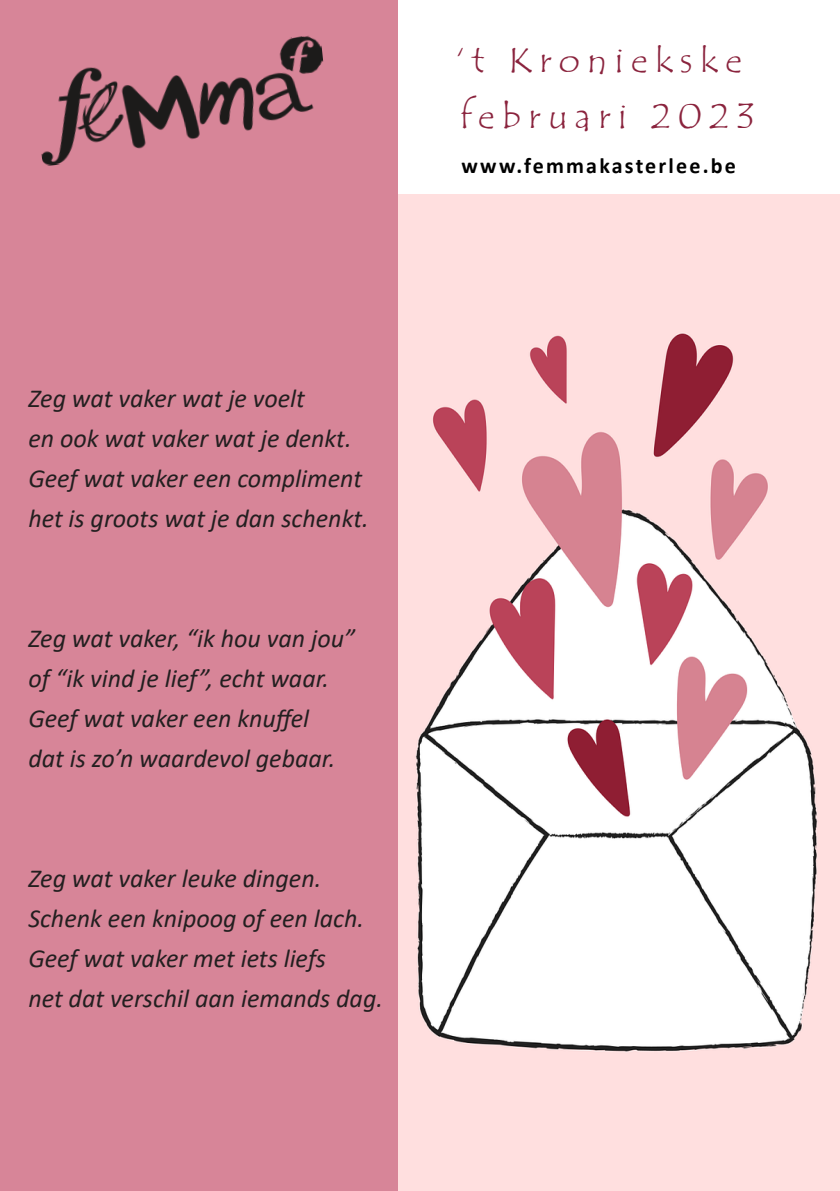
<style>
.page{position:relative;width:840px;height:1191px;background:#fff}
.page>*{position:absolute;margin:0;border:0;box-sizing:border-box;transform-origin:0 0}
.t1{font:36px/56px "Tempus Sans ITC";letter-spacing:.2em;color:#8a233d}
.t2{font:italic 26px "Calibri";color:#231f20}
.t3{font:700 22px "Calibri";letter-spacing:.1em;color:#000}
</style>
<div class="page">
<img style="left:397px;top:195px;width:442px;height:996px">
<div style="left:0;top:0;width:397px;height:1191px;background:#d78598"></div>
<img style="left:41px;top:35px;width:283px;height:131px">
<p class="t1" style="left:455px;top:32px;width:300px">‘t Kroniekske februari 2023</p>
<p class="t3" style="left:461px;top:150px;width:276px">www.femmakasterlee.be</p>
<p class="t2" style="left:28px;top:380px;width:278px">Zeg wat vaker wat je voelt</p>
<p class="t2" style="left:28px;top:420px;width:324px">en ook wat vaker wat je denkt.</p>
<p class="t2" style="left:28px;top:460px;width:335px">Geef wat vaker een compliment</p>
<p class="t2" style="left:28px;top:500px;width:341px">het is groots wat je dan schenkt.</p>
<p class="t2" style="left:28px;top:620px;width:328px">Zeg wat vaker, “ik hou van jou”</p>
<p class="t2" style="left:28px;top:660px;width:302px">of “ik vind je lief”, echt waar.</p>
<p class="t2" style="left:28px;top:700px;width:282px">Geef wat vaker een knuffel</p>
<p class="t2" style="left:28px;top:740px;width:308px">dat is zo’n waardevol gebaar.</p>
<p class="t2" style="left:28px;top:860px;width:294px">Zeg wat vaker leuke dingen.</p>
<p class="t2" style="left:28px;top:900px;width:337px">Schenk een knipoog of een lach.</p>
<p class="t2" style="left:28px;top:940px;width:299px">Geef wat vaker met iets liefs</p>
<p class="t2" style="left:28px;top:980px;width:356px">net dat verschil aan iemands dag.</p>
</div>
